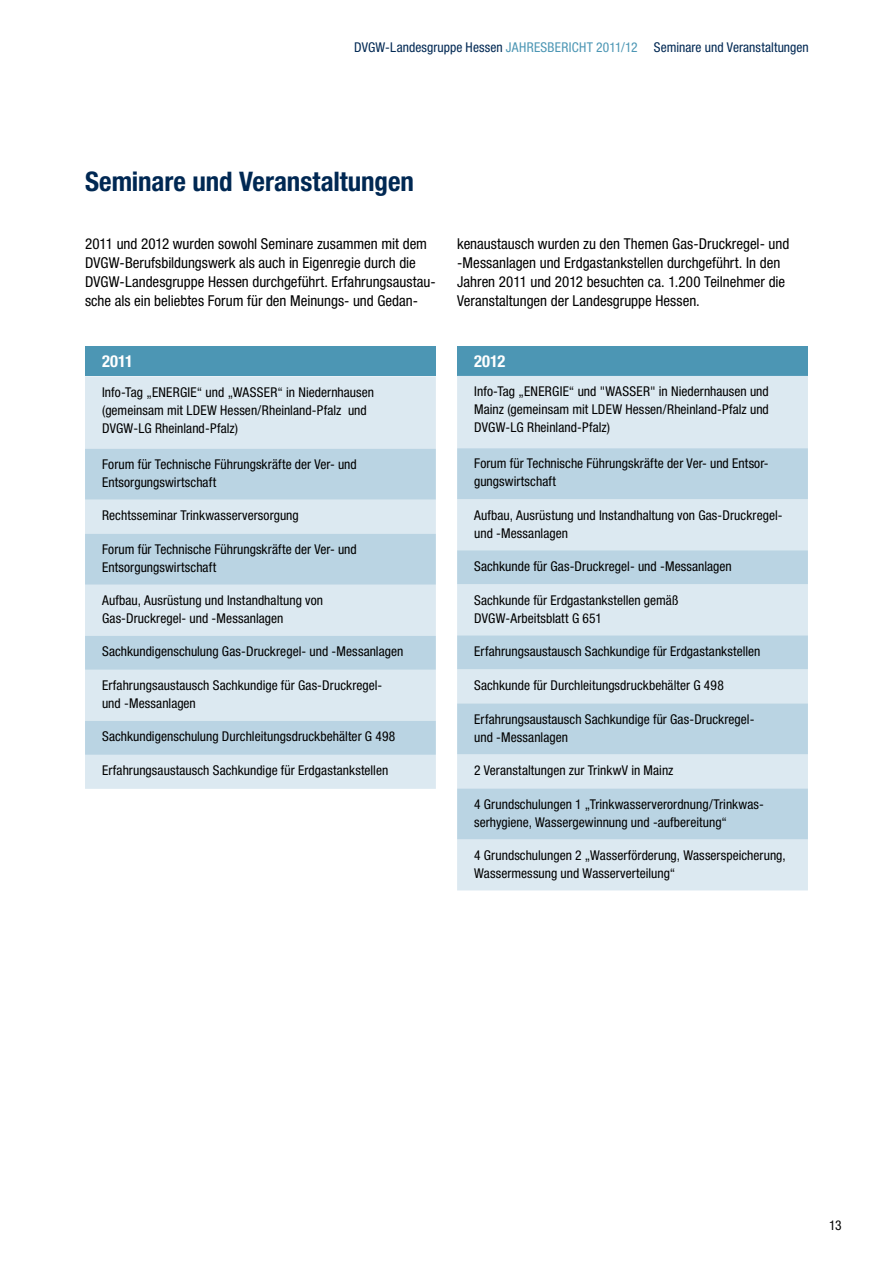
<style>
.page{position:relative;width:893px;height:1263px;background:#fff}
.page>*{position:absolute;margin:0;border:0;box-sizing:border-box;transform-origin:0 0}
.t1{font:700 condensed 27px "Helvetica Neue LT Pro";letter-spacing:-.005em;color:#002853}
.t2{font:700 condensed 16.5px "Helvetica Neue LT Pro";letter-spacing:.005em;color:#fff}
.t3{font:condensed 15px/19.2px "Helvetica Neue LT Pro";color:#000}
.t4{font:condensed 13.5px/18px "Helvetica Neue LT Pro";letter-spacing:.005em;color:#000}
.t5{font:condensed 13.5px "Helvetica Neue LT Pro";letter-spacing:.01em;color:#002853}
.s1{color:#4c96b4}
</style>
<div class="page">
<div style="left:85px;top:347px;width:351px;height:29px;background:#4c96b4"></div>
<div style="left:85px;top:376px;width:351px;height:413px;background:#dce9f1"></div>
<svg style="left:85px;top:449px;width:351px;height:306px;background:#c9dde9"></svg>
<div style="left:457px;top:346px;width:351px;height:30px;background:#4c96b4"></div>
<div style="left:457px;top:376px;width:351px;height:514px;background:#dce9f1"></div>
<svg style="left:457px;top:448px;width:351px;height:391px;background:#c8dde9"></svg>
<p class="t5" style="left:354px;top:39px;width:456px">DVGW-Landesgruppe Hessen <span class="s1">JAHRESBERICHT 2011/12</span> Seminare und Veranstaltungen</p>
<h1 class="t1" style="left:85px;top:166px;width:330px">Seminare und Veranstaltungen</h1>
<p class="t3" style="left:85px;top:234px;width:352px">2011 und 2012 wurden sowohl Seminare zusammen mit dem DVGW-Berufsbildungswerk als auch in Eigenregie durch die DVGW-Landesgruppe Hessen durchgeführt. Erfahrungsaustau&shy;sche als ein beliebtes Forum für den Meinungs- und Gedan-</p>
<p class="t2" style="left:102px;top:352px;width:33px">2011</p>
<p class="t4" style="left:102px;top:383px;width:274px">Info-Tag „ENERGIE“ und „WASSER“ in Niedernhausen (gemeinsam mit LDEW Hessen/Rheinland-Pfalz und<br>DVGW-LG Rheinland-Pfalz)</p>
<p class="t4" style="left:102px;top:455px;width:256px">Forum für Technische Führungskräfte der Ver- und<br>Entsorgungswirtschaft</p>
<p class="t4" style="left:102px;top:506px;width:198px">Rechtsseminar Trinkwasserversorgung</p>
<p class="t4" style="left:102px;top:540px;width:256px">Forum für Technische Führungskräfte der Ver- und<br>Entsorgungswirtschaft</p>
<p class="t4" style="left:102px;top:591px;width:222px">Aufbau, Ausrüstung und Instandhaltung von<br>Gas-Druckregel- und -Messanlagen</p>
<p class="t4" style="left:102px;top:642px;width:303px">Sachkundigenschulung Gas-Druckregel- und -Messanlagen</p>
<p class="t4" style="left:102px;top:676px;width:282px">Erfahrungsaustausch Sachkundige für Gas-Druckregel&shy;und -Messanlagen</p>
<p class="t4" style="left:102px;top:727px;width:295px">Sachkundigenschulung Durchleitungsdruckbehälter G 498</p>
<p class="t4" style="left:102px;top:761px;width:288px">Erfahrungsaustausch Sachkundige für Erdgastankstellen</p>
<p class="t3" style="left:457px;top:234px;width:334px">kenaustausch wurden zu den Themen Gas-Druckregel- und -Messanlagen und Erdgastankstellen durchgeführt. In den Jahren 2011 und 2012 besuchten ca. 1.200 Teilnehmer die Veranstaltungen der Landesgruppe Hessen.</p>
<p class="t2" style="left:474px;top:351px;width:33px">2012</p>
<p class="t4" style="left:474px;top:382px;width:296px;text-align:justify">Info-Tag „ENERGIE“ und "WASSER" in Niedernhausen und Mainz (gemeinsam mit LDEW Hessen/Rheinland-Pfalz und DVGW-LG Rheinland-Pfalz)</p>
<p class="t4" style="left:474px;top:454px;width:296px">Forum für Technische Führungskräfte der Ver- und Entsor&shy;gungswirtschaft</p>
<p class="t4" style="left:474px;top:506px;width:310px">Aufbau, Ausrüstung und Instandhaltung von Gas-Druckregel&shy;und -Messanlagen</p>
<p class="t4" style="left:474px;top:557px;width:259px">Sachkunde für Gas-Druckregel- und -Messanlagen</p>
<p class="t4" style="left:474px;top:591px;width:206px">Sachkunde für Erdgastankstellen gemäß<br>DVGW-Arbeitsblatt G 651</p>
<p class="t4" style="left:474px;top:642px;width:288px">Erfahrungsaustausch Sachkundige für Erdgastankstellen</p>
<p class="t4" style="left:474px;top:676px;width:251px">Sachkunde für Durchleitungsdruckbehälter G 498</p>
<p class="t4" style="left:474px;top:710px;width:282px">Erfahrungsaustausch Sachkundige für Gas-Druckregel&shy;und -Messanlagen</p>
<p class="t4" style="left:474px;top:761px;width:201px">2 Veranstaltungen zur TrinkwV in Mainz</p>
<p class="t4" style="left:474px;top:795px;width:291px">4 Grundschulungen 1 „Trinkwasserverordnung/Trinkwas&shy;serhygiene, Wassergewinnung und -aufbereitung“</p>
<p class="t4" style="left:474px;top:846px;width:313px">4 Grundschulungen 2 „Wasserförderung, Wasserspeicherung,<br>Wassermessung und Wasserverteilung“</p>
<p class="t4" style="left:829px;top:1216px;width:14px">13</p>
</div>
